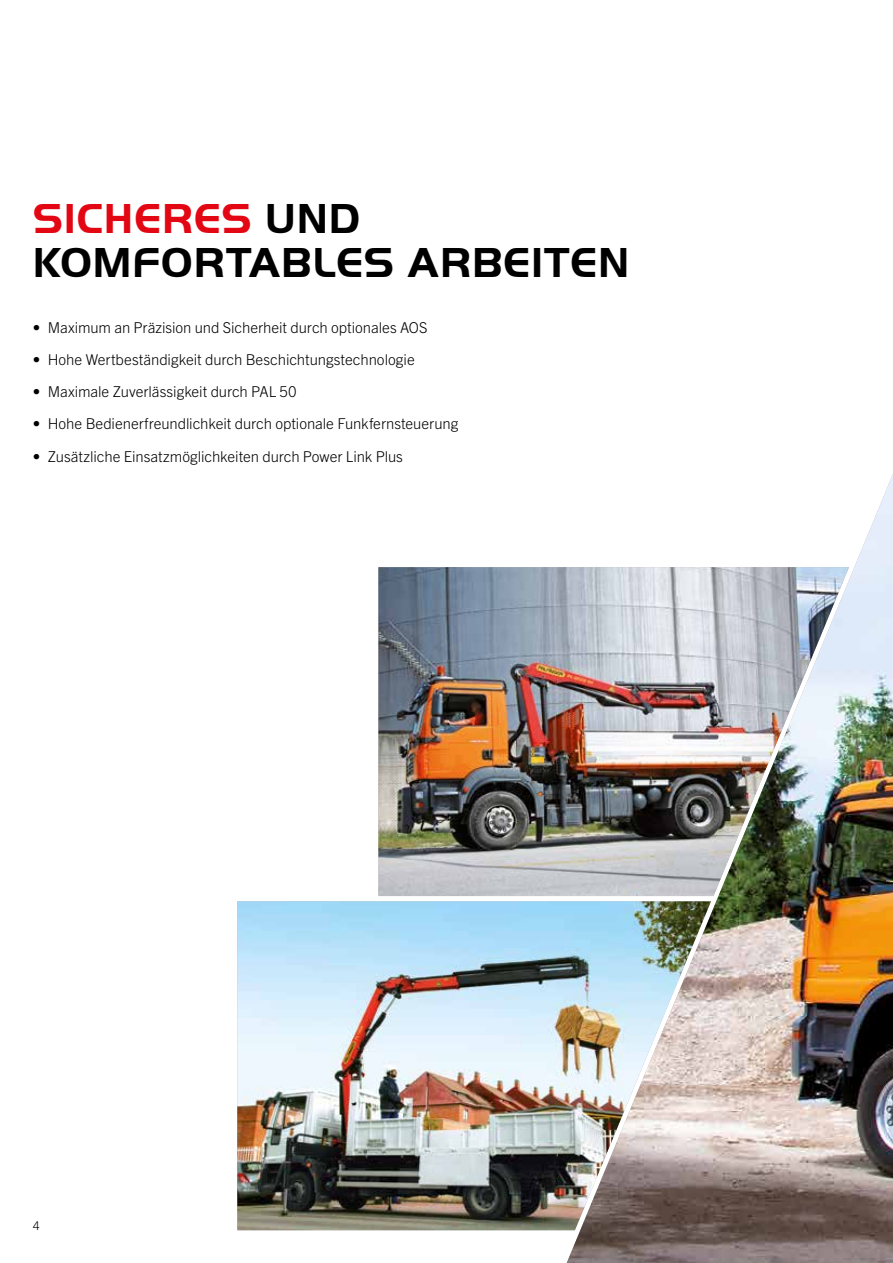
<style>
.page{position:relative;width:893px;height:1263px;background:#fff}
.page>*{position:absolute;margin:0;border:0;box-sizing:border-box;transform-origin:0 0}
.t1{font:700 43.5px/43.5px "Palfinger Handel Gothic";letter-spacing:.02em;color:#000}
.t2{font:300 15px "Trade Gothic Next LT Pro";letter-spacing:-.005em;color:#000}
.t3{font:300 12px "Trade Gothic Next LT Pro";color:#000}
.s1{color:#e30613}
</style>
<div class="page">
<img style="left:567px;top:474px;width:326px;height:789px">
<img style="left:237px;top:901px;width:474px;height:329px">
<img style="left:378px;top:567px;width:471px;height:329px">
<h1 class="t1" style="left:33px;top:197px;width:598px"><span class="s1">SICHERES</span> UND<br>KOMFORTABLES ARBEITEN</h1>
<p class="t2" style="left:33px;top:317px;width:396px">• Maximum an Präzision und Sicherheit durch optionales AOS</p>
<p class="t2" style="left:33px;top:349px;width:384px">• Hohe Wertbeständigkeit durch Beschichtungstechnologie</p>
<p class="t2" style="left:33px;top:381px;width:265px">• Maximale Zuverlässigkeit durch PAL 50</p>
<p class="t2" style="left:33px;top:413px;width:427px">• Hohe Bedienerfreundlichkeit durch optionale Funkfernsteuerung</p>
<p class="t2" style="left:33px;top:446px;width:372px">• Zusätzliche Einsatzmöglichkeiten durch Power Link Plus</p>
<p class="t3" style="left:33px;top:1217px;width:8px">4</p>
</div>
